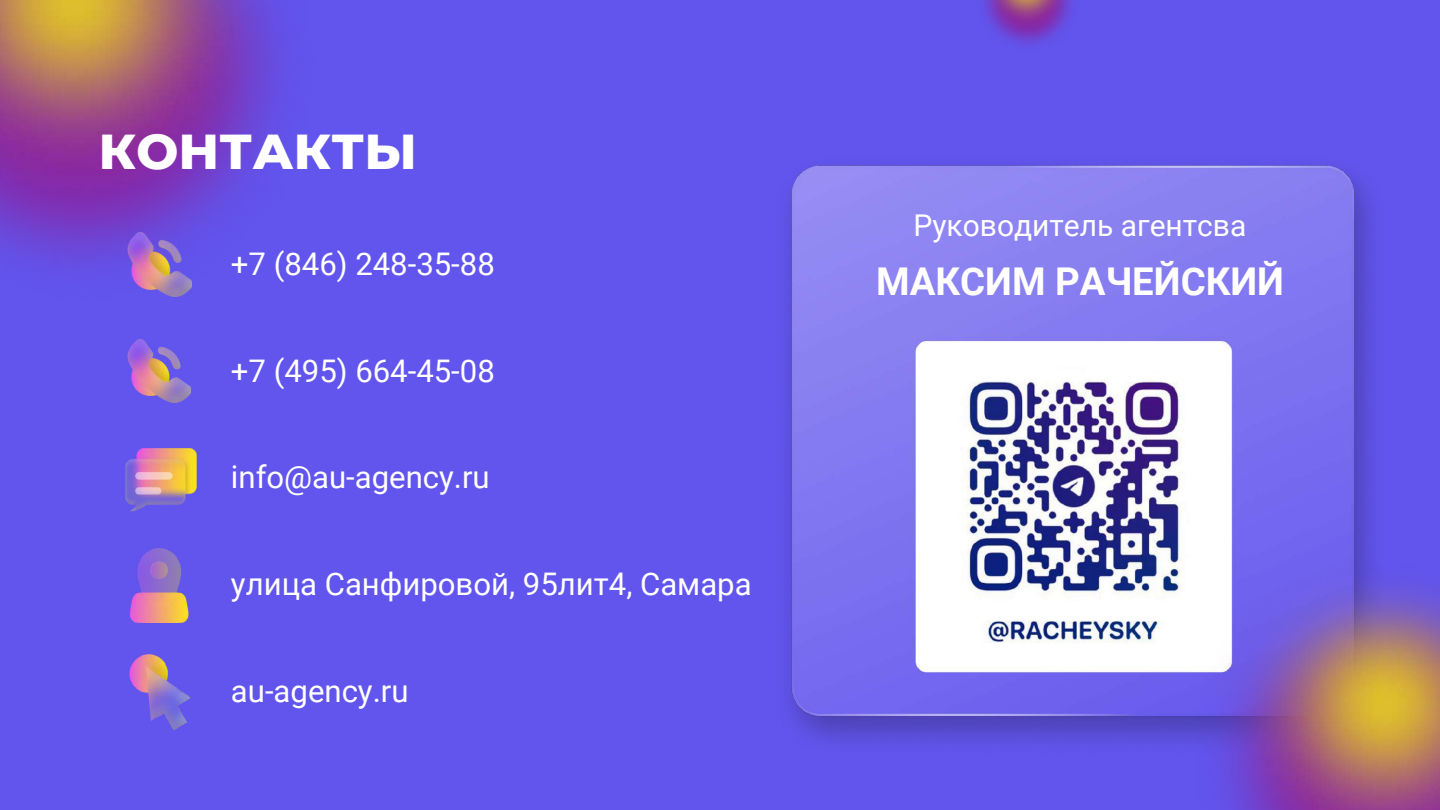
<style>
.page{position:relative;width:1440px;height:810px;background:#6155ed}
.page>*{position:absolute;margin:0;border:0;box-sizing:border-box;transform-origin:0 0}
.t1{font:800 50px "Montserrat";letter-spacing:.005em;color:#fff}
.t2{font:700 38.3px "Roboto";color:#fff}
.t3{font:31.2px "Roboto";color:#fff}
.t4{font:30px "Roboto";color:#fff}
</style>
<div class="page">
<img style="left:787px;top:165px;width:586px;height:578px">
<img style="left:1191px;top:560px;width:249px;height:250px">
<img style="left:0;top:0;width:281px;height:288px">
<img style="left:984px;top:0;width:88px;height:44px">
<img style="left:127px;top:233px;width:64px;height:64px">
<img style="left:128px;top:340px;width:63px;height:63px">
<img style="left:129px;top:655px;width:60px;height:74px">
<img style="left:125px;top:448px;width:72px;height:64px">
<img style="left:129px;top:548px;width:60px;height:74px">
<h1 class="t1" style="left:99px;top:121px;width:320px">КОНТАКТЫ</h1>
<p class="t3" style="left:231px;top:246px;width:265px">+7 (846) 248-35-88</p>
<p class="t3" style="left:231px;top:353px;width:265px">+7 (495) 664-45-08</p>
<p class="t3" style="left:231px;top:460px;width:260px">info@au-agency.ru</p>
<p class="t3" style="left:231px;top:566px;width:522px">улица Санфировой, 95лит4, Самара</p>
<p class="t3" style="left:231px;top:673px;width:179px">au-agency.ru</p>
<p class="t4" style="left:914px;top:208px;width:334px">Руководитель агентсва</p>
<p class="t2" style="left:876px;top:260px;width:409px">МАКСИМ РАЧЕЙСКИЙ</p>
</div>
